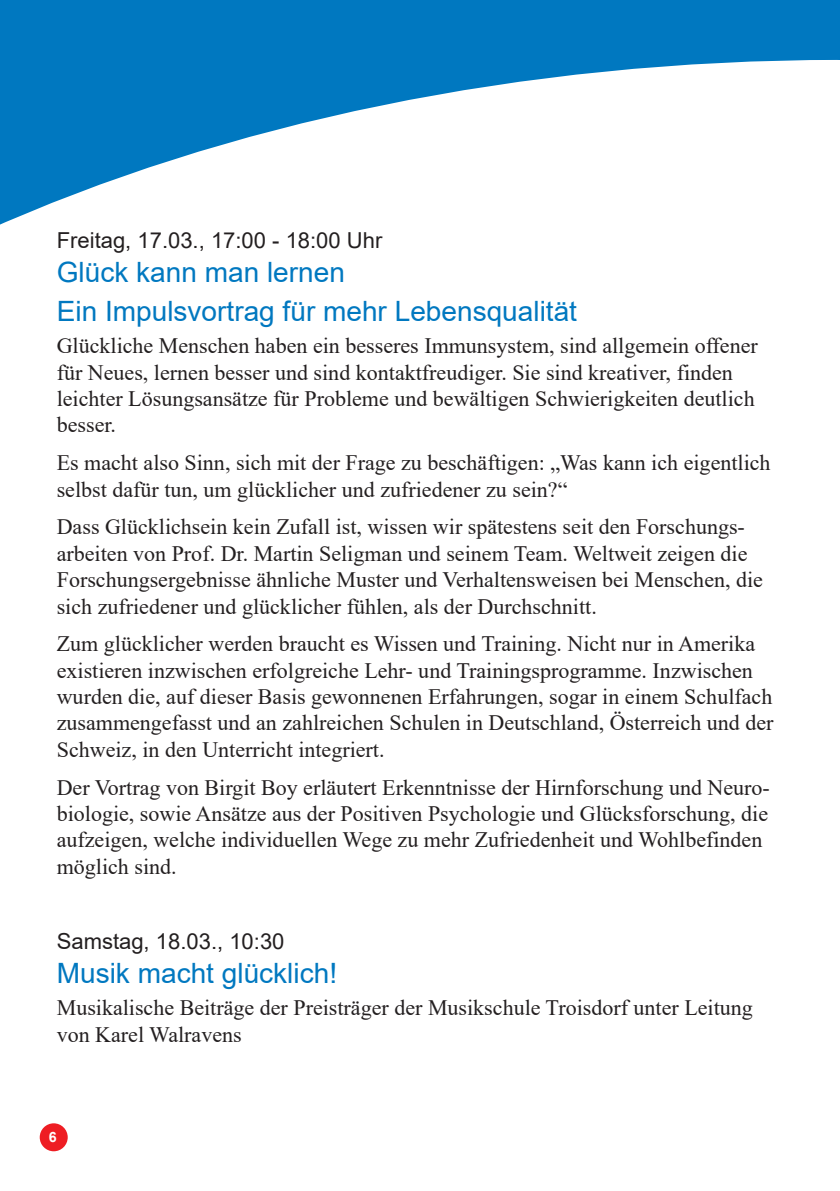
<style>
.page{position:relative;width:840px;height:1191px;background:#fff}
.page>*{position:absolute;margin:0;border:0;box-sizing:border-box;transform-origin:0 0}
.t1{font:28px/39.2px "Arial";color:#0078c0}
.t2{font:22px/26.4px "Times New Roman";color:#231f20}
.t3{font:22px "Arial";color:#231f20}
.t4{font:700 14.2px "Arial";color:#fff}
</style>
<div class="page">
<div style="left:40px;top:1123px;width:28px;height:28px;background:#ee1d23;border-radius:50%"></div>
<svg style="left:0;top:0;width:839px;height:225px"></svg>
<p class="t3" style="left:57px;top:225px;width:327px">Freitag, 17.03., 17:00 - 18:00 Uhr</p>
<p class="t1" style="left:57px;top:252px;width:521px">Glück kann man lernen<br>Ein Impulsvortrag für mehr Lebensqualität</p>
<p class="t2" style="left:57px;top:332px;width:702px">Glückliche Menschen haben ein besseres Immunsystem, sind allgemein offener für Neues, lernen besser und sind kontaktfreudiger. Sie sind kreativer, finden leichter Lösungsansätze für Probleme und bewältigen Schwierigkeiten deutlich besser.</p>
<p class="t2" style="left:57px;top:449px;width:715px">Es macht also Sinn, sich mit der Frage zu beschäftigen: „Was kann ich eigentlich selbst dafür tun, um glücklicher und zufriedener zu sein?“</p>
<p class="t2" style="left:57px;top:513px;width:707px">Dass Glücklichsein kein Zufall ist, wissen wir spätestens seit den Forschungs&shy;arbeiten von Prof. Dr. Martin Seligman und seinem Team. Weltweit zeigen die Forschungsergebnisse ähnliche Muster und Verhaltensweisen bei Menschen, die sich zufriedener und glücklicher fühlen, als der Durchschnitt.</p>
<p class="t2" style="left:57px;top:630px;width:718px">Zum glücklicher werden braucht es Wissen und Training. Nicht nur in Amerika existieren inzwischen erfolgreiche Lehr- und Trainingsprogramme. Inzwischen wurden die, auf dieser Basis gewonnenen Erfahrungen, sogar in einem Schulfach zusammengefasst und an zahlreichen Schulen in Deutschland, Österreich und der Schweiz, in den Unterricht integriert.</p>
<p class="t2" style="left:57px;top:773px;width:714px">Der Vortrag von Birgit Boy erläutert Erkenntnisse der Hirnforschung und Neuro&shy;biologie, sowie Ansätze aus der Positiven Psychologie und Glücksforschung, die aufzeigen, welche individuellen Wege zu mehr Zufriedenheit und Wohlbefinden möglich sind.</p>
<p class="t3" style="left:57px;top:926px;width:229px">Samstag, 18.03., 10:30</p>
<p class="t1" style="left:57px;top:953px;width:282px">Musik macht glücklich!</p>
<p class="t2" style="left:57px;top:993px;width:697px">Musikalische Beiträge der Preisträger der Musikschule Troisdorf unter Leitung von Karel Walravens</p>
<p class="t4" style="left:49px;top:1127px;width:9px">6</p>
</div>
